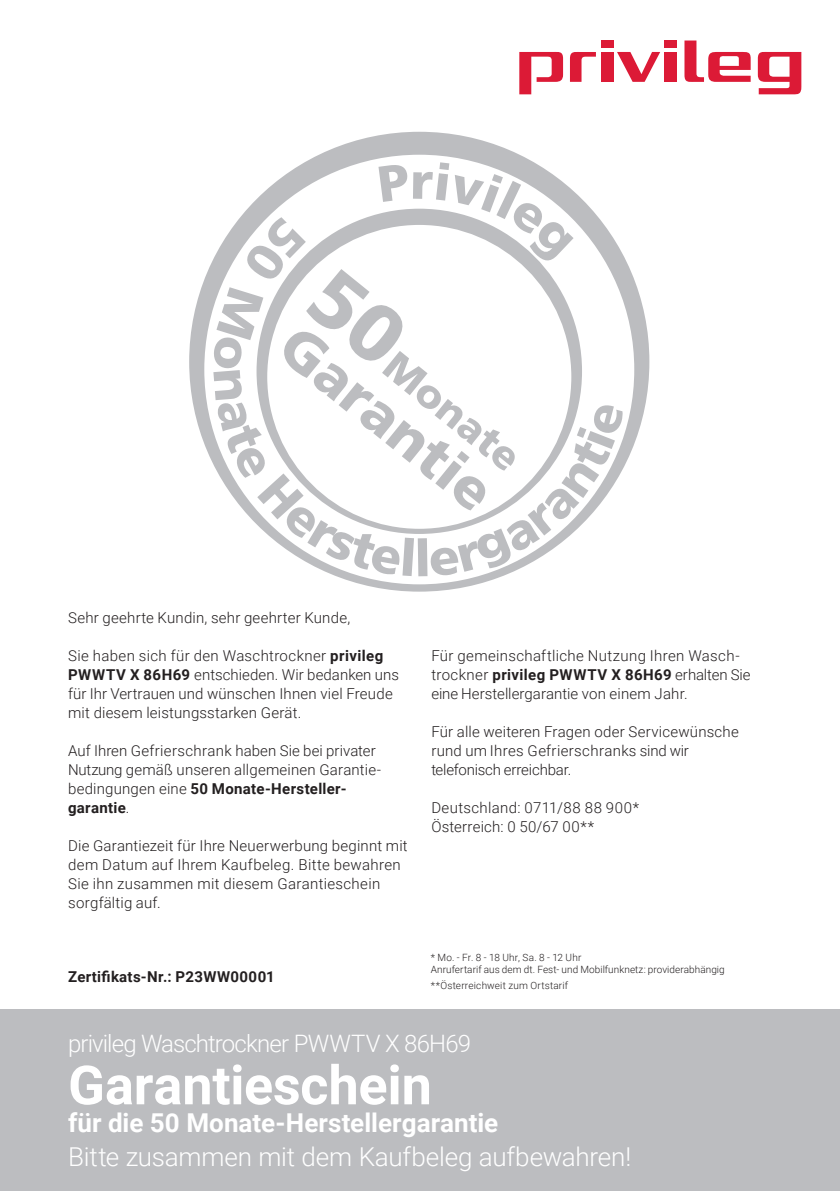
<style>
.page{position:relative;width:840px;height:1191px;background:#fff}
.page>*{position:absolute;margin:0;border:0;box-sizing:border-box;transform-origin:0 0}
.t1{font:900 56.6px "Frutiger";color:#bcbdc0}
.t2{font:700 54px "Roboto";letter-spacing:-.005em;color:#fff}
.t3{font:900 40.4px "Frutiger";color:#bcbdc0}
.t4{font:300 26px "Roboto";letter-spacing:-.01em;color:#fff}
.t5{font:700 26px "Roboto";color:#fff}
.t6{font:300 24px "Roboto";letter-spacing:-.035em;color:#fff}
.t7{font:300 15px/19px "Roboto";letter-spacing:.015em;color:#231f20}
.t8{font:700 15px "Roboto";letter-spacing:.025em;color:#231f20}
.t9{font:300 10px/12px "Roboto";letter-spacing:.01em;color:#231f20}
.s1{font-weight:700}
</style>
<div class="page">
<div style="left:0;top:1009px;width:839px;height:182px;background:#bcbdc0"></div>
<svg style="left:189px;top:132px;width:460px;height:459px"></svg>
<svg style="left:617px;top:52px;width:42px;height:30px"></svg>
<div style="left:664px;top:52px;width:12px;height:30px;background:#dc1a36"></div>
<div style="left:664px;top:41px;width:12px;height:7px;background:#dc1a36"></div>
<div style="left:600px;top:52px;width:13px;height:30px;background:#dc1a36"></div>
<div style="left:600px;top:41px;width:13px;height:7px;background:#dc1a36"></div>
<svg style="left:757px;top:51px;width:44px;height:43px"></svg>
<svg style="left:519px;top:51px;width:43px;height:43px"></svg>
<svg style="left:570px;top:52px;width:25px;height:30px"></svg>
<svg style="left:684px;top:41px;width:66px;height:41px"></svg>
<svg style="left:213px;top:162px;width:411px;height:415px"></svg>
<h1 class="t1" style="left:308px;top:311px;width:257px;rotate:39deg">Garantie</h1>
<h3 class="t3" style="left:404px;top:341px;width:164px;rotate:39deg">Monate</h3>
<p class="t7" style="left:68px;top:607px;width:283px">Sehr geehrte Kundin, sehr geehrter Kunde,</p>
<p class="t7" style="left:68px;top:645px;width:332px">Sie haben sich für den Waschtrockner <span class="s1">privileg PWWTV X 86H69</span> entschieden. Wir bedanken uns für Ihr Vertrauen und wünschen Ihnen viel Freude mit diesem leistungsstarken Gerät.</p>
<p class="t7" style="left:68px;top:740px;width:314px">Auf Ihren Gefrierschrank haben Sie bei privater Nutzung gemäß unseren allgemeinen Garantie&shy;bedingungen eine <span class="s1">50 Monate-Hersteller&shy;garantie</span>.</p>
<p class="t7" style="left:68px;top:835px;width:341px">Die Garantiezeit für Ihre Neuerwerbung beginnt mit dem Datum auf Ihrem Kaufbeleg. Bitte bewahren Sie ihn zusammen mit diesem Garantieschein sorgfältig auf.</p>
<p class="t8" style="left:68px;top:966px;width:208px">Zertifikats-Nr.: P23WW00001</p>
<p class="t7" style="left:431px;top:645px;width:320px">Für gemeinschaftliche Nutzung Ihren Wasch&shy;trockner <span class="s1">privileg PWWTV X 86H69</span> erhalten Sie eine Herstellergarantie von einem Jahr.</p>
<p class="t7" style="left:431px;top:721px;width:309px">Für alle weiteren Fragen oder Servicewünsche rund um Ihres Gefrierschranks sind wir telefonisch erreichbar.</p>
<p class="t7" style="left:431px;top:797px;width:209px">Deutschland: 0711/88 88 900*<br>Österreich: 0 50/67 00**</p>
<p class="t9" style="left:430px;top:951px;width:295px">* Mo. - Fr. 8 - 18 Uhr, Sa. 8 - 12 Uhr<br>Anrufertarif aus dem dt. Fest- und Mobilfunknetz: providerabhängig</p>
<p class="t9" style="left:430px;top:979px;width:139px">**Österreichweit zum Ortstarif</p>
<h3 class="t6" style="left:68px;top:1027px;width:404px">privileg Waschtrockner PWWTV X 86H69</h3>
<h2 class="t2" style="left:68px;top:1047px;width:365px">Garantieschein</h2>
<h3 class="t5" style="left:68px;top:1104px;width:431px">für die 50 Monate-Herstellergarantie</h3>
<h3 class="t4" style="left:68px;top:1138px;width:564px">Bitte zusammen mit dem Kaufbeleg aufbewahren!</h3>
</div>
